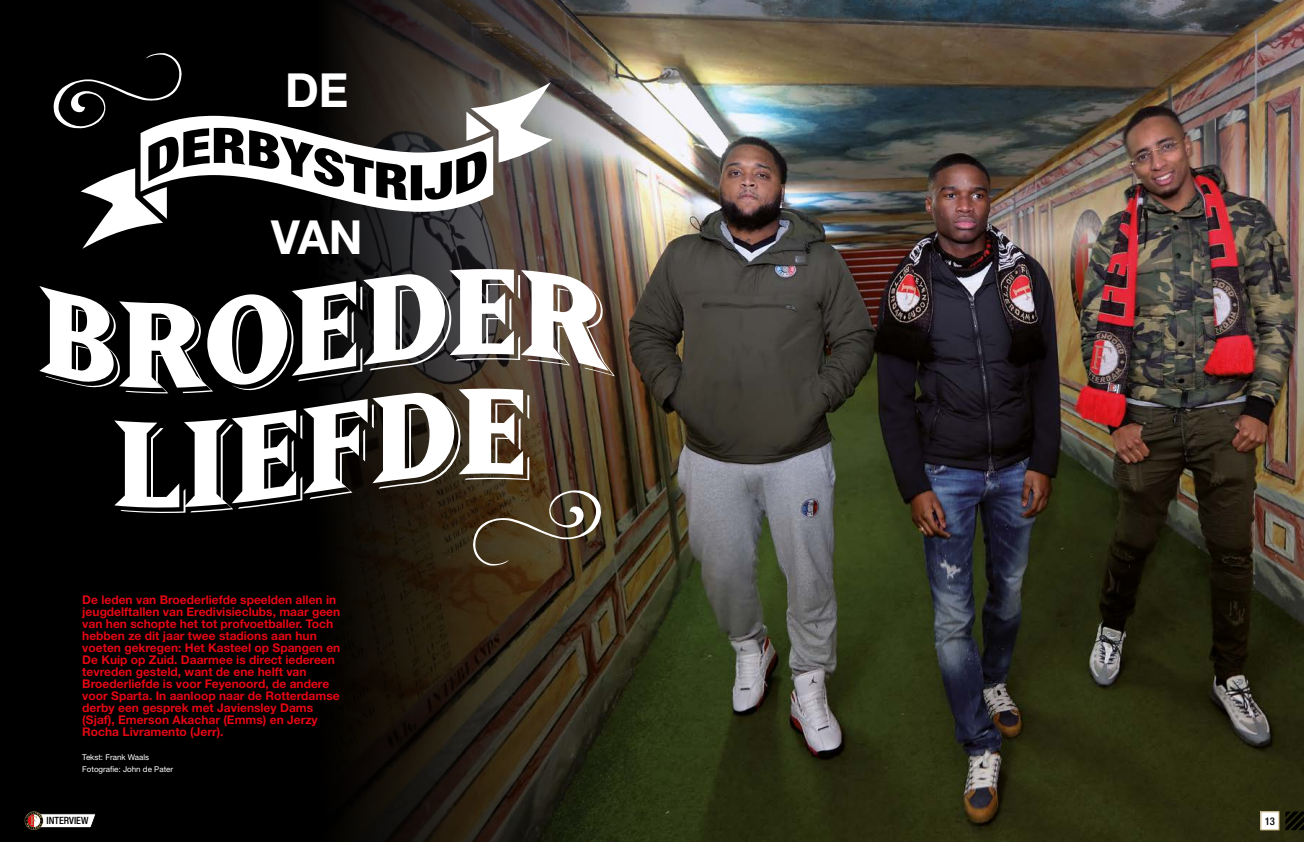
<style>
.page{position:relative;width:1304px;height:842px;background:#fff}
.page>*{position:absolute;margin:0;border:0;box-sizing:border-box;transform-origin:0 0}
.t1{font:700 47px "Helvetica Neue LT Std";color:#fff}
.t2{font:700 12px/12px "Helvetica Neue LT Std";color:#e30613}
.t3{font:500 condensed 10.7px "Helvetica Neue LT Std";color:#000}
.t4{font:500 condensed 10px "Helvetica Neue LT Std";color:#000}
.t5{font:8px/12px "Helvetica Neue LT Std";color:#fff}
</style>
<div class="page">
<img style="left:652px;top:0;width:652px;height:842px">
<svg style="left:0;top:0;width:652px;height:842px;fill:#060401"></svg>
<svg style="left:54px;top:53px;width:499px;height:196px"></svg>
<svg style="left:39px;top:269px;width:576px;height:296px"></svg>
<svg style="left:25px;top:812px;width:71px;height:18px"></svg>
<div style="left:1261px;top:812px;width:18px;height:18px;background:#fff"></div>
<div style="left:1261px;top:811px;width:18px;height:19px;border:1px solid #ae9a64"></div>
<svg style="left:1285px;top:811px;width:19px;height:19px"></svg>
<h1 class="t1" style="left:285px;top:61px;width:65px">DE</h1>
<h1 class="t1" style="left:271px;top:208px;width:93px">VAN</h1>
<p class="t2" style="left:82px;top:593px;width:260px">De leden van Broederliefde speelden allen in jeugdelftallen van Eredivisieclubs, maar geen van hen schopte het tot profvoetballer. Toch hebben ze dit jaar twee stadions aan hun voeten gekregen: Het Kasteel op Spangen en De Kuip op Zuid. Daarmee is direct iedereen tevreden gesteld, want de ene helft van Broederliefde is voor Feyenoord, de andere voor Sparta. In aanloop naar de Rotterdamse derby een gesprek met Javiensley Dams (Sjaf), Emerson Akachar (Emms) en Jerzy Rocha Livramento (Jerr).</p>
<p class="t5" style="left:82px;top:751px;width:92px">Tekst: Frank Waals<br>Fotografie: John de Pater</p>
<p class="t4" style="left:46px;top:815px;width:44px">INTERVIEW</p>
<p class="t3" style="left:1265px;top:814px;width:12px">13</p>
</div>
